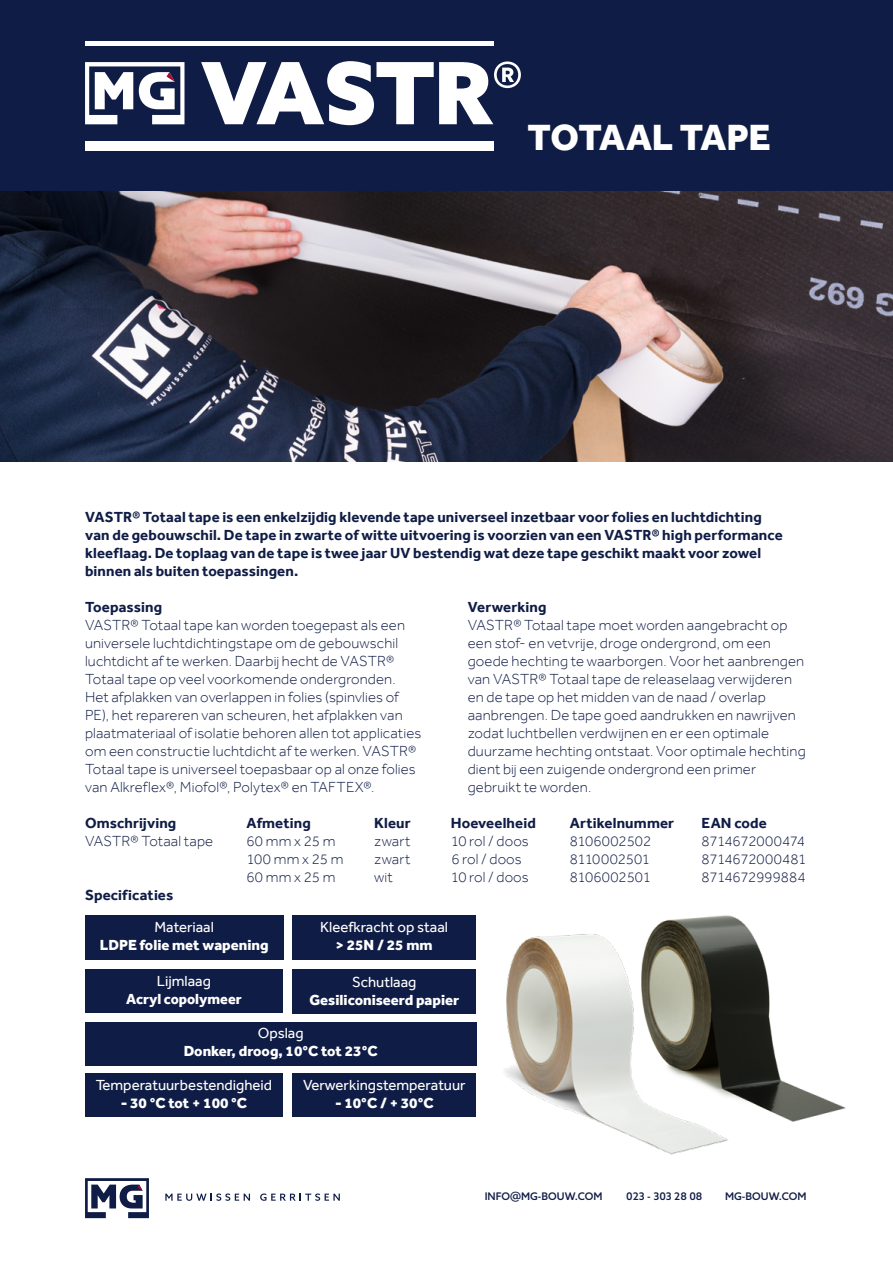
<style>
.page{position:relative;width:893px;height:1263px;background:#fff}
.page>*{position:absolute;margin:0;border:0;box-sizing:border-box;transform-origin:0 0}
.t1{font:800 37.5px "Effra";letter-spacing:-.01em;color:#fff}
.t2{font:300 15px/18px "Effra";letter-spacing:.01em;color:#0f1c45}
.t3{font:700 15px/18px "Effra";letter-spacing:.01em;color:#0f1c45}
.t4{font:800 15px "Effra";color:#fff}
.t5{font:15px "Effra";color:#fff}
.t6{font:300 15px "Effra";letter-spacing:-.01em;color:#0f1c45}
.t7{font:300 15px "Effra";letter-spacing:-.02em;color:#0f1c45}
.t8{font:500 10.5px "Azo Sans";color:#0f1c45}
.s1{font-size:13.5px}
</style>
<div class="page">
<div style="left:0;top:0;width:893px;height:191px;background:#0f1c45"></div>
<svg style="left:201px;top:61px;width:320px;height:64px"></svg>
<div style="left:85px;top:141px;width:408px;height:9px;background:#fff"></div>
<hr style="left:85px;top:41px;width:408px;height:4px;background:#fff">
<svg style="left:85px;top:62px;width:99px;height:62px"></svg>
<img style="left:0;top:191px;width:893px;height:271px">
<img style="left:744px;top:924px;width:102px;height:198px">
<img style="left:471px;top:915px;width:273px;height:240px">
<div style="left:292px;top:915px;width:184px;height:45px;background:#0f1c45"></div>
<div style="left:85px;top:915px;width:198px;height:45px;background:#0f1c45"></div>
<div style="left:292px;top:1073px;width:184px;height:44px;background:#0f1c45"></div>
<div style="left:85px;top:1073px;width:198px;height:44px;background:#0f1c45"></div>
<div style="left:292px;top:969px;width:184px;height:45px;background:#0f1c45"></div>
<div style="left:85px;top:969px;width:198px;height:44px;background:#0f1c45"></div>
<div style="left:85px;top:1022px;width:391px;height:43px;background:#0f1c45"></div>
<svg style="left:165px;top:1193px;width:85px;height:8px"></svg>
<svg style="left:260px;top:1193px;width:80px;height:8px"></svg>
<svg style="left:85px;top:1178px;width:64px;height:40px"></svg>
<h1 class="t1" style="left:527px;top:115px;width:245px">TOTAAL TAPE</h1>
<p class="t3" style="left:85px;top:508px;width:699px">VASTR® Totaal tape is een enkelzijdig klevende tape universeel inzetbaar voor folies en luchtdichting van de gebouwschil. De tape in zwarte of witte uitvoering is voorzien van een VASTR® high performance kleeflaag. De toplaag van de tape is twee jaar UV bestendig wat deze tape geschikt maakt voor zowel binnen als buiten toepassingen.</p>
<p class="t3" style="left:85px;top:598px;width:79px">Toepassing</p>
<p class="t2" style="left:85px;top:616px;width:338px">VASTR® Totaal tape kan worden toegepast als een universele luchtdichtingstape om de gebouwschil luchtdicht af te werken. Daarbij hecht de VASTR® Totaal tape op veel voorkomende ondergronden.<br>Het afplakken van overlappen in folies (spinvlies of PE), het repareren van scheuren, het afplakken van plaatmateriaal of isolatie behoren allen tot applicaties om een constructie luchtdicht af te werken. VASTR® Totaal tape is universeel toepasbaar op al onze folies van Alkreflex®, Miofol®, Polytex® en TAFTEX®.</p>
<p class="t3" style="left:468px;top:598px;width:80px">Verwerking</p>
<p class="t2" style="left:468px;top:616px;width:339px">VASTR® Totaal tape moet worden aangebracht op een stof- en vetvrije, droge ondergrond, om een goede hechting te waarborgen. Voor het aanbrengen van VASTR® Totaal tape de releaselaag verwijderen en de tape op het midden van de naad / overlap aanbrengen. De tape goed aandrukken en nawrijven zodat luchtbellen verdwijnen en er een optimale duurzame hechting ontstaat. Voor optimale hechting dient bij een zuigende ondergrond een primer gebruikt te worden.</p>
<p class="t3" style="left:85px;top:814px;width:93px">Omschrijving</p>
<p class="t3" style="left:247px;top:814px;width:66px">Afmeting</p>
<p class="t3" style="left:374px;top:814px;width:38px">Kleur</p>
<p class="t3" style="left:451px;top:814px;width:87px">Hoeveelheid</p>
<p class="t3" style="left:570px;top:814px;width:106px">Artikelnummer</p>
<p class="t3" style="left:702px;top:814px;width:67px">EAN code</p>
<p class="t2" style="left:85px;top:832px;width:130px">VASTR® Totaal tape</p>
<p class="t2" style="left:247px;top:832px;width:90px">60 mm x 25 m</p>
<p class="t2" style="left:374px;top:832px;width:38px">zwart</p>
<p class="t2" style="left:451px;top:832px;width:79px">10 rol / doos</p>
<p class="t2" style="left:570px;top:832px;width:83px">8106002502</p>
<p class="t7" style="left:702px;top:832px;width:105px">8714672000474</p>
<p class="t2" style="left:247px;top:850px;width:98px">100 mm x 25 m</p>
<p class="t2" style="left:374px;top:850px;width:38px">zwart</p>
<p class="t2" style="left:451px;top:850px;width:72px">6 rol / doos</p>
<p class="t6" style="left:570px;top:850px;width:82px">8110002501</p>
<p class="t6" style="left:702px;top:850px;width:106px">8714672000481</p>
<p class="t2" style="left:247px;top:868px;width:90px">60 mm x 25 m</p>
<p class="t2" style="left:374px;top:868px;width:20px">wit</p>
<p class="t2" style="left:451px;top:868px;width:79px">10 rol / doos</p>
<p class="t2" style="left:570px;top:868px;width:83px">8106002501</p>
<p class="t2" style="left:702px;top:868px;width:105px">8714672999884</p>
<p class="t5" style="left:320px;top:918px;width:129px">Kleefkracht op staal</p>
<p class="t4" style="left:336px;top:936px;width:98px">&gt; 25N / 25 mm</p>
<p class="t3" style="left:85px;top:886px;width:90px">Specificaties</p>
<p class="t5" style="left:155px;top:918px;width:61px">Materiaal</p>
<p class="t4" style="left:100px;top:936px;width:170px">LDPE folie met wapening</p>
<p class="t5" style="left:157px;top:971px;width:56px">Lijmlaag</p>
<p class="t4" style="left:126px;top:989px;width:117px">Acryl copolymeer</p>
<p class="t5" style="left:352px;top:973px;width:66px">Schutlaag</p>
<p class="t4" style="left:309px;top:991px;width:151px">Gesiliconiseerd papier</p>
<p class="t5" style="left:258px;top:1024px;width:48px">Opslag</p>
<p class="t4" style="left:184px;top:1042px;width:195px">Donker, droog, 10°C tot 23°C</p>
<p class="t5" style="left:96px;top:1075px;width:178px">Temperatuurbestendigheid</p>
<p class="t4" style="left:121px;top:1093px;width:128px">- 30 °C tot + 100 °C</p>
<p class="t5" style="left:303px;top:1075px;width:164px">Verwerkingstemperatuur</p>
<p class="t4" style="left:335px;top:1093px;width:100px">- 10°C / + 30°C</p>
<p class="t8" style="left:485px;top:1190px;width:119px">INFO<span class="s1">@</span>MG-BOUW.COM</p>
<p class="t8" style="left:626px;top:1190px;width:78px">023 - 303 28 08</p>
<p class="t8" style="left:725px;top:1190px;width:83px">MG-BOUW.COM</p>
</div>
